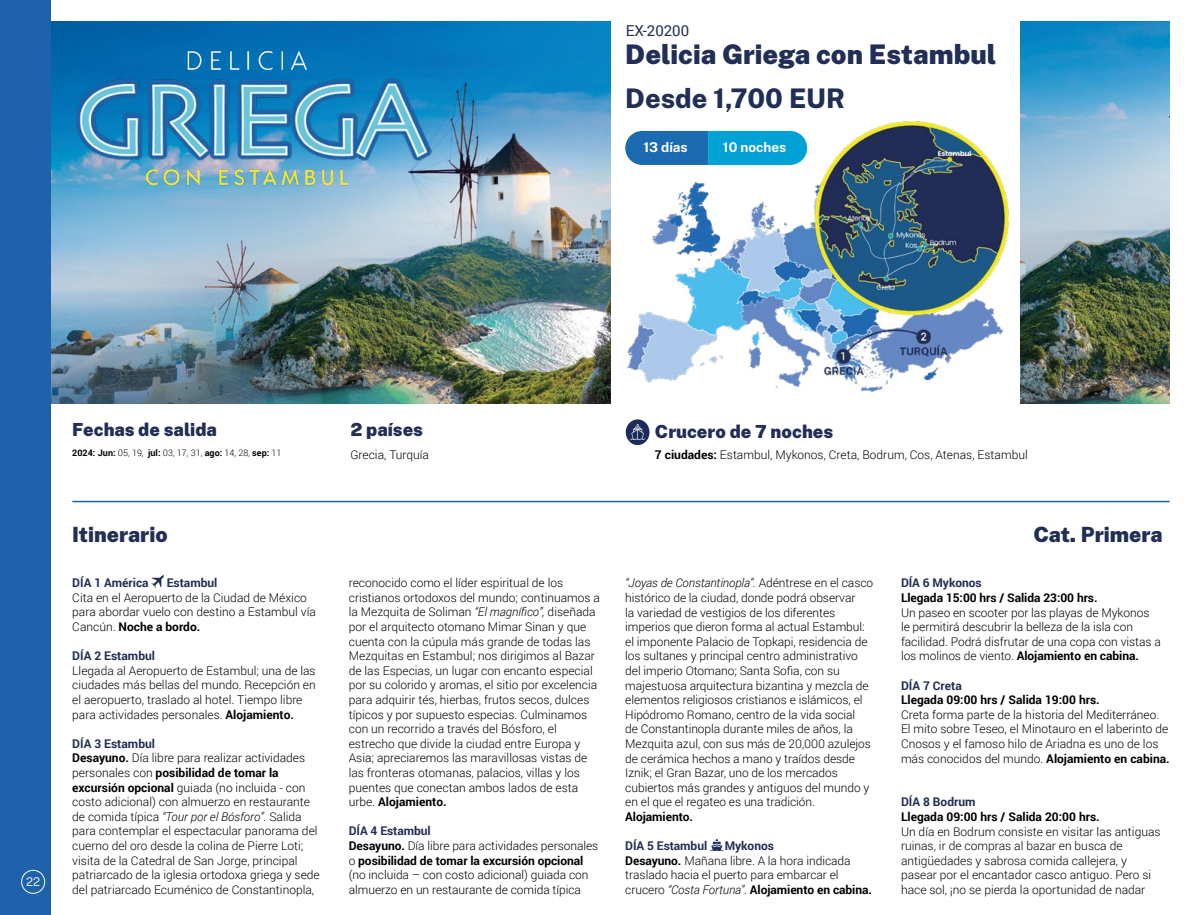
<style>
.page{position:relative;width:1191px;height:915px;background:#fff}
.page>*{position:absolute;margin:0;border:0;box-sizing:border-box;transform-origin:0 0}
.t1{font:900 27px "Public Sans";color:#212e55}
.t2{font:800 27px "Public Sans";color:#212e55}
.t3{font:900 21px "Public Sans";color:#212e55}
.t4{font:900 18px "Public Sans";color:#212e55}
.t5{font:15px "Roboto";color:#212e55}
.t6{font:700 13.5px "Public Sans";color:#fff}
.t7{font:300 12px/14.5px "Roboto";color:#000}
.t8{font:700 12px "Roboto";color:#000}
.t9{font:700 12px "Roboto";color:#212e55}
.t10{font:300 12px "Public Sans";color:#fff}
.t11{font:300 9px "Roboto";color:#000}
.s1{font-weight:700}
.s2{font-weight:700;color:#212e55}
.s3{font-style:italic}
</style>
<div class="page">
<div style="left:0;top:0;width:51px;height:914px;background:#1d62aa"></div>
<div style="left:21px;top:869px;width:24px;height:24px;border:1px solid #fff;border-radius:50%"></div>
<img style="left:51px;top:21px;width:560px;height:382px">
<img style="left:1020px;top:21px;width:149px;height:382px">
<svg style="left:625px;top:131px;width:182px;height:34px"></svg>
<svg style="left:151px;top:575px;width:13px;height:13px"></svg>
<hr style="left:72px;top:500px;width:1097px;height:2px;background:#1d62aa">
<img style="left:627px;top:181px;width:376px;height:211px">
<img style="left:72px;top:42px;width:359px;height:154px">
<svg style="left:711px;top:839px;width:12px;height:11px"></svg>
<img style="left:799px;top:106px;width:218px;height:218px;border-radius:109px">
<div style="left:626px;top:419px;width:23px;height:26px;background:#1c2d5a;border-radius:50%"></div>
<svg style="left:630px;top:424px;width:15px;height:16px"></svg>
<p class="t5" style="left:625px;top:20px;width:65px">EX-20200</p>
<h1 class="t1" style="left:625px;top:36px;width:372px">Delicia Griega con Estambul</h1>
<h1 class="t2" style="left:625px;top:80px;width:221px">Desde 1,700 EUR</h1>
<p class="t6" style="left:643px;top:138px;width:46px">13 días</p>
<p class="t6" style="left:723px;top:138px;width:65px">10 noches</p>
<p class="t10" style="left:26px;top:873px;width:16px">22</p>
<h3 class="t4" style="left:72px;top:417px;width:146px">Fechas de salida</h3>
<p class="t11" style="left:72px;top:446px;width:211px"><span class="s1">2024: Jun:</span> 05, 19, <span class="s1">jul:</span> 03, 17, 31, <span class="s1">ago:</span> 14, 28, <span class="s1">sep:</span> 11</p>
<h2 class="t3" style="left:72px;top:520px;width:97px">Itinerario</h2>
<p class="t9" style="left:72px;top:574px;width:78px">DÍA 1 América</p>
<p class="t9" style="left:167px;top:574px;width:52px">Estambul</p>
<p class="t7" style="left:72px;top:589px;width:245px">Cita en el Aeropuerto de la Ciudad de México para abordar vuelo con destino a Estambul vía<br>Cancún. <span class="s1">Noche a bordo.</span></p>
<p class="t9" style="left:72px;top:647px;width:84px">DÍA 2 Estambul</p>
<p class="t7" style="left:72px;top:662px;width:245px">Llegada al Aeropuerto de Estambul; una de las ciudades más bellas del mundo. Recepción en el aeropuerto, traslado al hotel. Tiempo libre para actividades personales. <span class="s1">Alojamiento.</span></p>
<p class="t7" style="left:72px;top:735px;width:249px"><span class="s2">DÍA 3 Estambul<br></span><span class="s1">Desayuno.</span> Día libre para realizar actividades personales con <span class="s1">posibilidad de tomar la excursión opcional</span> guiada (no incluida - con costo adicional) con almuerzo en restaurante de comida típica <span class="s3">“Tour por el Bósforo”.</span> Salida para contemplar el espectacular panorama del cuerno del oro desde la colina de Pierre Loti; visita de la Catedral de San Jorge, principal patriarcado de la iglesia ortodoxa griega y sede del patriarcado Ecuménico de Constantinopla,</p>
<h3 class="t4" style="left:350px;top:417px;width:74px">2 países</h3>
<p class="t7" style="left:350px;top:446px;width:80px">Grecia, Turquía</p>
<h3 class="t4" style="left:655px;top:419px;width:180px">Crucero de 7 noches</h3>
<p class="t7" style="left:655px;top:446px;width:374px"><span class="s1">7 ciudades:</span> Estambul, Mykonos, Creta, Bodrum, Cos, Atenas, Estambul</p>
<p class="t7" style="left:349px;top:575px;width:253px">reconocido como el líder espiritual de los cristianos ortodoxos del mundo; continuamos a la Mezquita de Soliman <span class="s3">“El magnífico”,</span> diseñada por el arquitecto otomano Mimar Sinan y que cuenta con la cúpula más grande de todas las Mezquitas en Estambul; nos dirigimos al Bazar de las Especias, un lugar con encanto especial por su colorido y aromas, el sitio por excelencia para adquirir tés, hierbas, frutos secos, dulces típicos y por supuesto especias. Culminamos con un recorrido a través del Bósforo, el estrecho que divide la ciudad entre Europa y Asia; apreciaremos las maravillosas vistas de las fronteras otomanas, palacios, villas y los puentes que conectan ambos lados de esta urbe. <span class="s1">Alojamiento.</span></p>
<p class="t7" style="left:349px;top:823px;width:251px"><span class="s2">DÍA 4 Estambul<br></span><span class="s1">Desayuno.</span> Día libre para actividades personales o <span class="s1">posibilidad de tomar la excursión opcional </span>(no incluida – con costo adicional) guiada con almuerzo en un restaurante de comida típica</p>
<p class="t7" style="left:625px;top:575px;width:249px"><span class="s3">“Joyas de Constantinopla”.</span> Adéntrese en el casco histórico de la ciudad, donde podrá observar<br>la variedad de vestigios de los diferentes imperios que dieron forma al actual Estambul: el imponente Palacio de Topkapi, residencia de los sultanes y principal centro administrativo del imperio Otomano; Santa Sofia, con su majestuosa arquitectura bizantina y mezcla de elementos religiosos cristianos e islámicos, el Hipódromo Romano, centro de la vida social<br>de Constantinopla durante miles de años, la Mezquita azul, con sus más de 20,000 azulejos de cerámica hechos a mano y traídos desde Iznik; el Gran Bazar, uno de los mercados cubiertos más grandes y antiguos del mundo y en el que el regateo es una tradición.</p>
<p class="t8" style="left:625px;top:808px;width:69px">Alojamiento.</p>
<p class="t9" style="left:625px;top:837px;width:83px">DÍA 5 Estambul</p>
<p class="t7" style="left:625px;top:837px;width:248px;text-indent:99px"><span class="s2">Mykonos<br></span><span class="s1">Desayuno.</span> Mañana libre. A la hora indicada traslado hacia el puerto para embarcar el crucero <span class="s3">“Costa Fortuna”.</span> <span class="s1">Alojamiento en cabina.</span></p>
<h2 class="t3" style="left:1033px;top:520px;width:131px">Cat. Primera</h2>
<p class="t9" style="left:901px;top:574px;width:82px">DÍA 6 Mykonos</p>
<p class="t8" style="left:901px;top:589px;width:198px">Llegada 15:00 hrs / Salida 23:00 hrs.</p>
<p class="t7" style="left:901px;top:604px;width:261px">Un paseo en scooter por las playas de Mykonos le permitirá descubrir la belleza de la isla con facilidad. Podrá disfrutar de una copa con vistas a los molinos de viento. <span class="s1">Alojamiento en cabina.</span></p>
<p class="t9" style="left:901px;top:676px;width:62px">DÍA 7 Creta</p>
<p class="t8" style="left:901px;top:691px;width:200px">Llegada 09:00 hrs / Salida 19:00 hrs.</p>
<p class="t7" style="left:901px;top:706px;width:270px">Creta forma parte de la historia del Mediterráneo.<br>El mito sobre Teseo, el Minotauro en el laberinto de Cnosos y el famoso hilo de Ariadna es uno de los más conocidos del mundo. <span class="s1">Alojamiento en cabina.</span></p>
<p class="t9" style="left:901px;top:793px;width:76px">DÍA 8 Bodrum</p>
<p class="t8" style="left:901px;top:808px;width:200px">Llegada 09:00 hrs / Salida 20:00 hrs.</p>
<p class="t7" style="left:901px;top:823px;width:261px">Un día en Bodrum consiste en visitar las antiguas ruinas, ir de compras al bazar en busca de antigüedades y sabrosa comida callejera, y pasear por el encantador casco antiguo. Pero si hace sol, ¡no se pierda la oportunidad de nadar</p>
</div>
